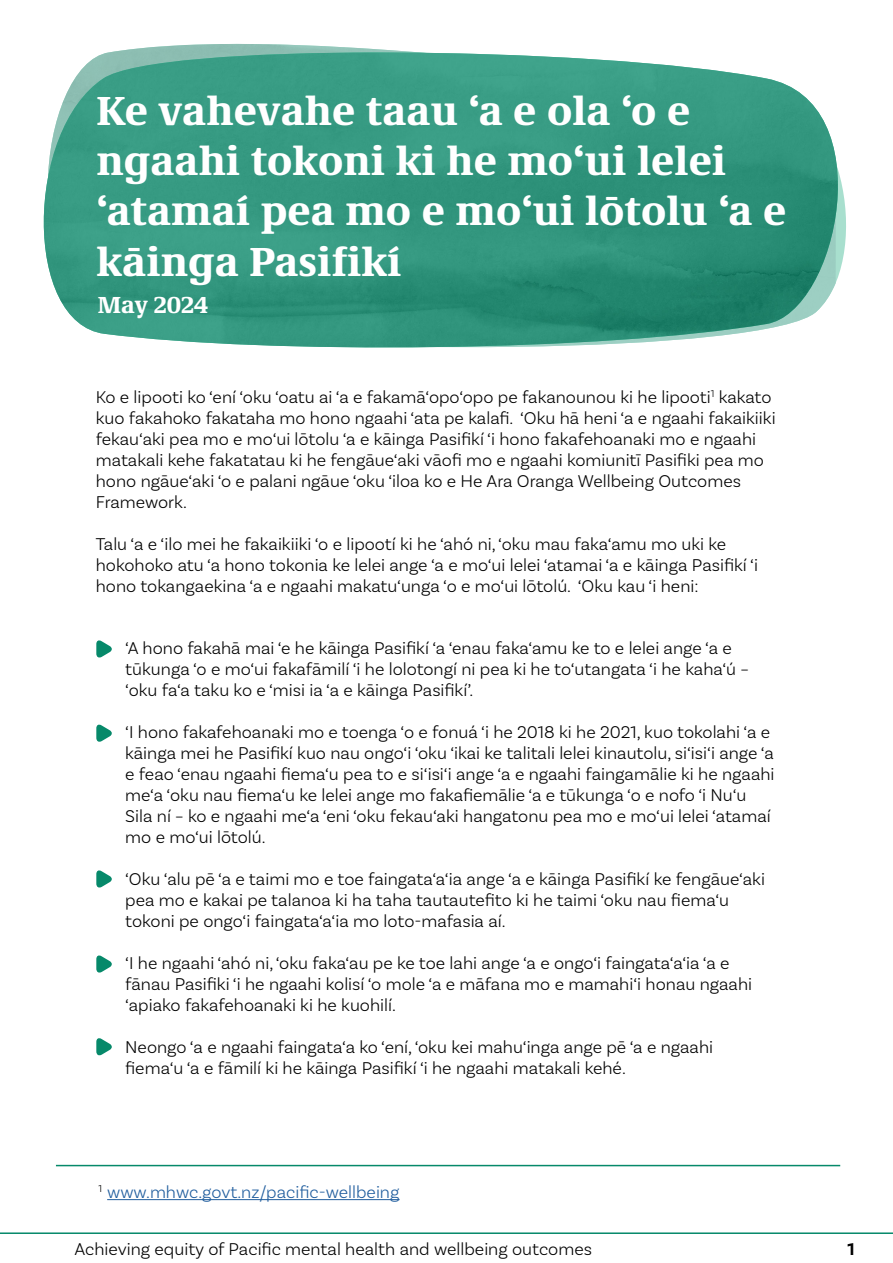
<style>
.page{position:relative;width:893px;height:1263px;background:#fff}
.page>*{position:absolute;margin:0;border:0;box-sizing:border-box;transform-origin:0 0}
.t1{font:800 42px/50.4px "Demos Next Pro";color:#fff}
.t2{font:800 24px "Demos Next Pro";color:#fff}
.t3{font:300 18px/21px "Basic Sans";color:#000}
.t4{font:300 18px "Basic Sans";color:#215e9e}
.t5{font:700 18px "Basic Sans";color:#000}
</style>
<div class="page">
<hr style="left:0;top:1232px;width:893px;height:2px;background:#06896a">
<svg style="left:96px;top:640px;width:16px;height:18px"></svg>
<svg style="left:96px;top:724px;width:16px;height:18px"></svg>
<svg style="left:96px;top:870px;width:16px;height:18px"></svg>
<svg style="left:96px;top:1038px;width:16px;height:18px"></svg>
<svg style="left:96px;top:955px;width:16px;height:18px"></svg>
<hr style="left:56px;top:1165px;width:784px;height:1px;background:#06896a">
<hr style="left:107px;top:1199px;width:292px;height:1px;background:#215e9e">
<svg style="left:112px;top:43px;width:734px;height:231px"></svg>
<img style="left:43px;top:52px;width:796px;height:296px">
<h1 class="t1" style="left:96px;top:82px;width:691px">Ke vahevahe taau ‘a e ola ‘o e ngaahi tokoni ki he mo‘ui lelei ‘atamaí pea mo e mo‘ui lōtolu ‘a e kāinga Pasifikí</h1>
<h2 class="t2" style="left:98px;top:288px;width:112px">May 2024</h2>
<p class="t3" style="left:96px;top:387px;width:681px">Ko e lipooti ko ‘ení ‘oku ‘oatu ai ‘a e fakamā‘opo‘opo pe fakanounou ki he lipooti<sup>1</sup> kakato kuo fakahoko fakataha mo hono ngaahi ‘ata pe kalafi. ‘Oku hā heni ‘a e ngaahi fakaikiiki fekau‘aki pea mo e mo‘ui lōtolu ‘a e kāinga Pasifikí ‘i hono fakafehoanaki mo e ngaahi matakali kehe fakatatau ki he fengāue‘aki vāofi mo e ngaahi komiunitī Pasifiki pea mo hono ngāue‘aki ‘o e palani ngāue ‘oku ‘iloa ko e He Ara Oranga Wellbeing Outcomes Framework.</p>
<p class="t3" style="left:96px;top:534px;width:664px">Talu ‘a e ‘ilo mei he fakaikiiki ‘o e lipootí ki he ‘ahó ni, ‘oku mau faka‘amu mo uki ke hokohoko atu ‘a hono tokonia ke lelei ange ‘a e mo‘ui lelei ‘atamai ‘a e kāinga Pasifikí ‘i hono tokangaekina ‘a e ngaahi makatu‘unga ‘o e mo‘ui lōtolú. ‘Oku kau ‘i heni:</p>
<p class="t3" style="left:125px;top:637px;width:625px;text-indent:-21px">• ‘A hono fakahā mai ‘e he kāinga Pasifikí ‘a ‘enau faka‘amu ke to e lelei ange ‘a e tūkunga ‘o e mo‘ui fakafāmilí ‘i he lolotongí ni pea ki he to‘utangata ‘i he kaha‘ú – ‘oku fa‘a taku ko e ‘misi ia ‘a e kāinga Pasifikí’.</p>
<p class="t3" style="left:125px;top:721px;width:651px;text-indent:-21px">• ‘I hono fakafehoanaki mo e toenga ‘o e fonuá ‘i he 2018 ki he 2021, kuo tokolahi ‘a e kāinga mei he Pasifikí kuo nau ongo‘i ‘oku ‘ikai ke talitali lelei kinautolu, si‘isi‘i ange ‘a e feao ‘enau ngaahi fiema‘u pea to e si‘isi‘i ange ‘a e ngaahi faingamālie ki he ngaahi me‘a ‘oku nau fiema‘u ke lelei ange mo fakafiemālie ‘a e tūkunga ‘o e nofo ‘i Nu‘u Sila ní – ko e ngaahi me‘a ‘eni ‘oku fekau‘aki hangatonu pea mo e mo‘ui lelei ‘atamaí mo e mo‘ui lōtolú.</p>
<p class="t3" style="left:125px;top:868px;width:641px;text-indent:-21px">• ‘Oku ‘alu pē ‘a e taimi mo e toe faingata‘a‘ia ange ‘a e kāinga Pasifikí ke fengāue‘aki pea mo e kakai pe talanoa ki ha taha tautautefito ki he taimi ‘oku nau fiema‘u tokoni pe ongo‘i faingata‘a‘ia mo loto-mafasia aí.</p>
<p class="t3" style="left:125px;top:952px;width:628px;text-indent:-21px">• ‘I he ngaahi ‘ahó ni, ‘oku faka‘au pe ke toe lahi ange ‘a e ongo‘i faingata‘a‘ia ‘a e fānau Pasifiki ‘i he ngaahi kolisí ‘o mole ‘a e māfana mo e mamahi‘i honau ngaahi ‘apiako fakafehoanaki ki he kuohilí.</p>
<p class="t3" style="left:125px;top:1036px;width:589px;text-indent:-21px">• Neongo ‘a e ngaahi faingata‘a ko ‘ení, ‘oku kei mahu‘inga ange pē ‘a e ngaahi fiema‘u ‘a e fāmilí ki he kāinga Pasifikí ‘i he ngaahi matakali kehé.</p>
<p class="t4" style="left:98px;top:1181px;width:303px"><sup>1</sup> www.mhwc.govt.nz/pacific-wellbeing</p>
<p class="t3" style="left:74px;top:1238px;width:519px">Achieving equity of Pacific mental health and wellbeing outcomes</p>
<p class="t5" style="left:847px;top:1238px;width:9px">1</p>
</div>
